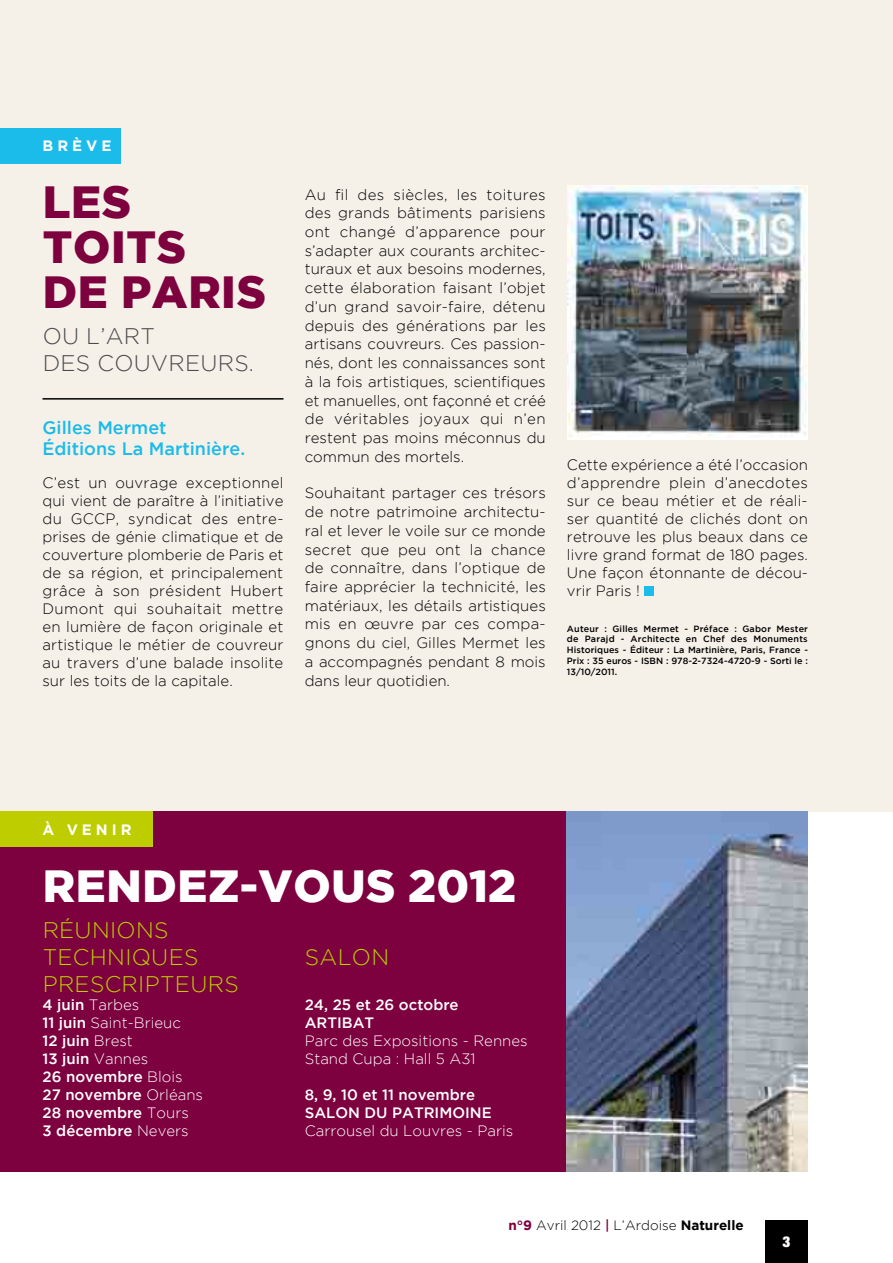
<style>
.page{position:relative;width:893px;height:1263px;background:#fff}
.page>*{position:absolute;margin:0;border:0;box-sizing:border-box;transform-origin:0 0}
.t1{font:900 45px/45px "Gotham";letter-spacing:.015em;color:#7d003f}
.t2{font:900 45px "Gotham";letter-spacing:.005em;color:#fff}
.t3{font:300 22.5px/27px "Gotham";letter-spacing:.015em;color:#bdcd00}
.t4{font:300 22.5px/27px "Gotham";letter-spacing:.015em;color:#4b4b4d}
.t5{font:500 18px/21.6px "Gotham";color:#1bbbea}
.t6{font:300 15px/18.8px "Gotham";letter-spacing:.005em;color:#000;text-align:justify}
.t7{font:500 15px/18px "Gotham";color:#fff}
.t8{font:300 15px/18px "Gotham";color:#fff}
.t9{font:700 15px "Gotham";letter-spacing:.265em;color:#fff}
.t10{font:900 expanded 15px "Helvetica Neue LT";color:#fff}
.t11{font:300 13.5px "Gotham";color:#000}
.t12{font:500 9px/10.8px "Gotham";color:#000;text-align:justify}
.s1{font-weight:300}
.s2{font-weight:700;color:#7d003f}
.s3{font-weight:500;color:#7d003f}
.s4{font-weight:700}
</style>
<div class="page">
<div style="left:765px;top:1220px;width:43px;height:43px;background:#000"></div>
<div style="left:0;top:0;width:893px;height:812px;background:#f5f1e8"></div>
<div style="left:0;top:812px;width:567px;height:360px;background:#7d003f"></div>
<img style="left:567px;top:812px;width:241px;height:360px">
<hr style="left:43px;top:398px;width:240px;height:2px;background:#000">
<div style="left:644px;top:586px;width:10px;height:10px;background:#1bbbea"></div>
<div style="left:0;top:128px;width:120px;height:35px;background:#1bbbea"></div>
<div style="left:0;top:812px;width:153px;height:35px;background:#bdcd00"></div>
<img style="left:567px;top:186px;width:241px;height:254px">
<p class="t9" style="left:43px;top:137px;width:70px">BRÈVE</p>
<h1 class="t1" style="left:43px;top:178px;width:90px">LES<br>TOIT</h1>
<h1 class="t1" style="left:43px;top:223px;width:225px;text-indent:114px">S<br>DE PARIS</h1>
<h2 class="t4" style="left:43px;top:322px;width:213px">ou l’art<br>des couvreu rs.</h2>
<p class="t5" style="left:43px;top:416px;width:204px">Gilles Mermet<br>Éditions La Martinière.</p>
<p class="t6" style="left:43px;top:473px;width:242px;line-height:18px">C’est un ouvrage exceptionnel qui vient de paraître à l’initiative du GCCP</p>
<p class="t6" style="left:43px;top:509px;width:243px;line-height:18px;text-indent:73px">, syndicat des entre&shy;prises de génie climatique et de couverture plomberie de Paris et de sa région, et principalement grâce à son président Hubert Dumont qui souhaitait mettre en lumière de façon originale et artistique le métier de couvreur au travers d’une balade insolite sur les toits de la capitale.</p>
<p class="t6" style="left:305px;top:185px;width:243px">Au fil des siècles, les toitures des grands bâtiments parisiens ont changé d’apparence pour s’adapter aux courants architec&shy;turaux et aux besoins modernes, cette élaboration faisant l’objet d’un grand savoir-faire, détenu depuis des générations par les artisans couvreurs. Ces passion&shy;nés, dont les connaissances sont à la fois artistiques, scientifiques et manuelles, ont façonné et créé de véritables joyaux qui n’en restent pas moins méconnus du commun des mortels.</p>
<p class="t6" style="left:305px;top:484px;width:243px">Souhaitant partager ces trésors de notre patrimoine architectu&shy;ral et lever le voile sur ce monde secret que peu ont la chance de connaître, dans l’optique de faire apprécier la technicité, les matériaux, les détails artistiques mis en œuvre par ces compa&shy;gnons du ciel, Gilles Mermet les a accompagnés pendant 8 mois dans leur quotidien.</p>
<p class="t6" style="left:567px;top:455px;width:243px;line-height:18px">Cette expérience a été l’occasion d’apprendre plein d’anecdotes sur ce beau métier et de réali&shy;ser quantité de clichés dont on retrouve les plus beaux dans ce livre grand format de 180 pages.<br>Une façon étonnante de décou&shy;vrir Paris !</p>
<p class="t12" style="left:567px;top:623px;width:243px">Auteur : Gilles Mermet - Préface : Gabor Mester de Parajd - Architecte en Chef des Monuments Historiques - Éditeur : La Martinière, Paris, France - Prix : 35 euros - ISBN : 978-2-7324-4720-9 - Sorti le :<br>13/10/2011.</p>
<p class="t9" style="left:43px;top:821px;width:90px">À VEN IR</p>
<h1 class="t2" style="left:43px;top:860px;width:34px">RENDE</h1>
<h1 class="t2" style="left:208px;top:860px;width:310px">Z-VOUS 2012</h1>
<h2 class="t3" style="left:43px;top:916px;width:198px">Réunions techniqu es prescripteu rs</h2>
<p class="t7" style="left:43px;top:995px;width:162px">4 juin <span class="s1">Tarbes<br></span>11 juin <span class="s1">Saint-Brieuc<br></span>12 juin <span class="s1">Brest<br></span>13 juin <span class="s1">Vannes<br></span>26 novembre <span class="s1">Blois<br></span>27 novembre <span class="s1">Orléans<br></span>28 novembre <span class="s1">Tours<br></span>3 décembre <span class="s1">Nevers</span></p>
<h2 class="t3" style="left:305px;top:943px;width:86px">Salon</h2>
<p class="t7" style="left:305px;top:995px;width:155px">24, 25 et 26 octobre<br>ARTIBAT</p>
<p class="t8" style="left:305px;top:1031px;width:224px">Parc des Expositions - Rennes<br>Stand Cupa : Hall 5 A31</p>
<p class="t7" style="left:305px;top:1085px;width:189px">8, 9, 10 et 11 novembre<br>SALON DU PATRIMOINE</p>
<p class="t8" style="left:305px;top:1121px;width:210px">Carrousel du Louvres - Paris</p>
<p class="t11" style="left:508px;top:1218px;width:237px"><span class="s2">n°9</span> Avril 2012 <span class="s3">|</span> L’Ardoise <span class="s4">Naturelle</span></p>
<p class="t10" style="left:782px;top:1232px;width:9px">3</p>
</div>
